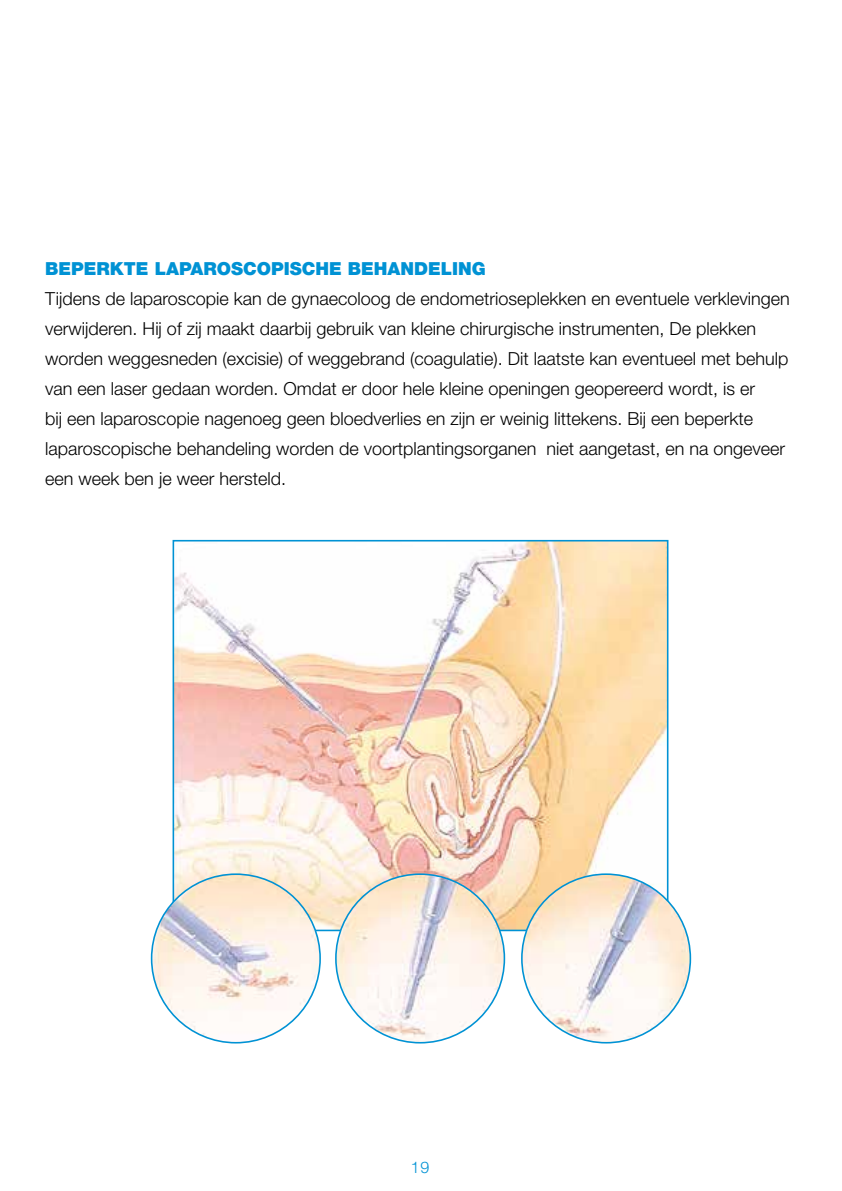
<style>
.page{position:relative;width:842px;height:1191px;background:#fff}
.page>*{position:absolute;margin:0;border:0;box-sizing:border-box;transform-origin:0 0}
.t1{font:300 18px/30px "Helvetica Neue LT";color:#000}
.t2{font:900 18px "Helvetica Neue LT";color:#0092d4}
.t3{font:300 16px "Helvetica Neue LT";color:#0092d4}
</style>
<div class="page">
<img style="left:176px;top:543px;width:489px;height:385px">
<img style="left:336px;top:874px;width:168px;height:168px;border-radius:84px">
<img style="left:152px;top:874px;width:168px;height:168px;border-radius:84px">
<img style="left:522px;top:874px;width:168px;height:168px;border-radius:84px">
<p class="t2" style="left:45px;top:257px;width:442px">BEPERKTE LAPAROSCOPISCHE BEHANDELING</p>
<p class="t1" style="left:45px;top:283px;width:746px">Tijdens de laparoscopie kan de gynaecoloog de endometrioseplekken en eventuele verklevingen verwijderen. Hij of zij maakt daarbij gebruik van kleine chirurgische instrumenten, De plekken worden weggesneden (excisie) of weggebrand (coagulatie). Dit laatste kan eventueel met behulp van een laser gedaan worden. Omdat er door hele kleine openingen geopereerd wordt, is er<br>bij een laparoscopie nagenoeg geen bloedverlies en zijn er weinig littekens. Bij een beperkte laparoscopische behandeling worden de voortplantingsorganen niet aangetast, en na ongeveer een week ben je weer hersteld.</p>
<p class="t3" style="left:411px;top:1157px;width:20px">19</p>
</div>
